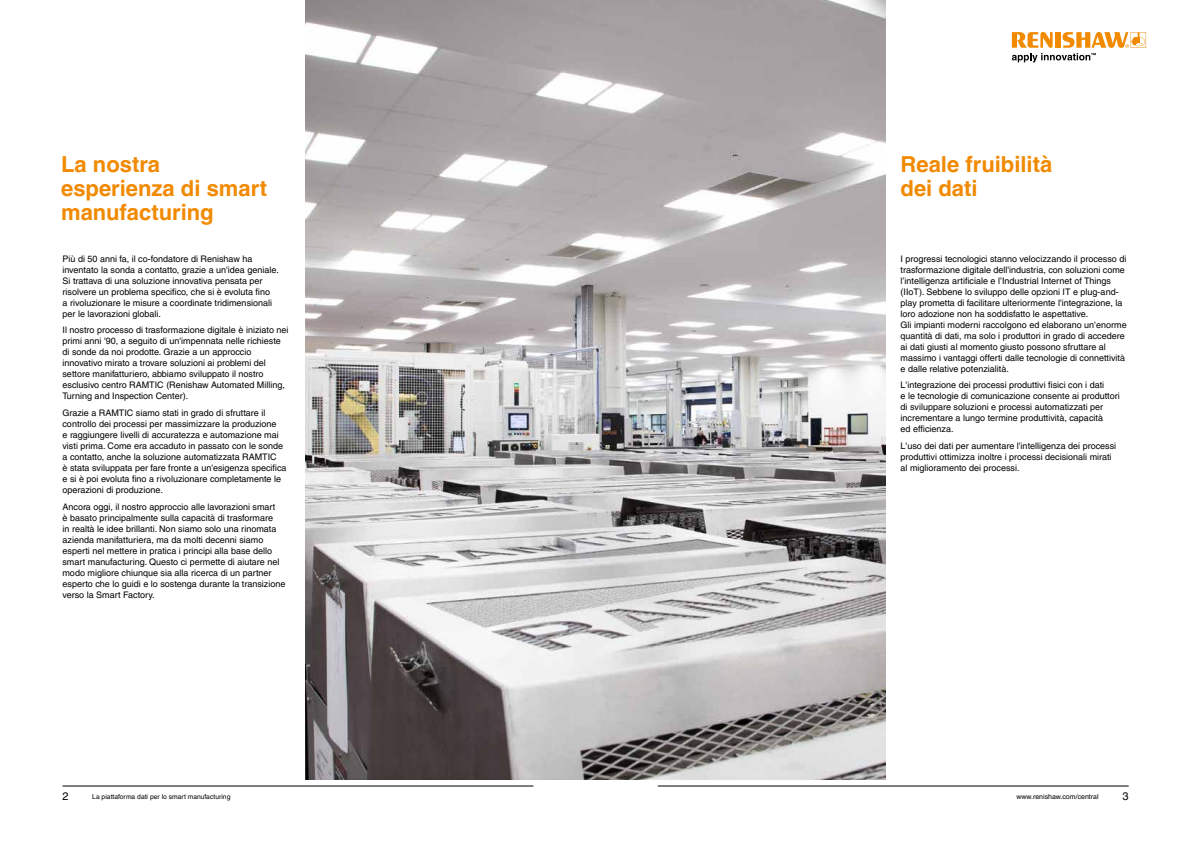
<style>
.page{position:relative;width:1191px;height:842px;background:#fff}
.page>*{position:absolute;margin:0;border:0;box-sizing:border-box;transform-origin:0 0}
.t1{font:700 22px/24px "Helvetica LT Pro";color:#f18a00}
.t2{font:11px "Helvetica LT Pro";color:#000}
.t3{font:9px/11px "Helvetica LT Pro";color:#000}
.t4{font:7px "Helvetica LT Pro";color:#000}
.t5{font:6.8px "Helvetica LT Pro";color:#000}
</style>
<div class="page">
<img style="left:305px;top:0;width:581px;height:780px">
<hr style="left:62px;top:786px;width:471px;height:1px;background:#000">
<hr style="left:658px;top:786px;width:470px;height:1px;background:#000">
<svg style="left:1011px;top:32px;width:135px;height:30px"></svg>
<h1 class="t1" style="left:61px;top:152px;width:207px">La nostra esperienza di smart manufacturing</h1>
<p class="t3" style="left:62px;top:253px;width:218px">Più di 50 anni fa, il co-fondatore di Renishaw ha inventato la sonda a contatto, grazie a un'idea geniale.<br>Si trattava di una soluzione innovativa pensata per risolvere un problema specifico, che si è evoluta fino<br>a rivoluzionare le misure a coordinate tridimensionali per le lavorazioni globali.</p>
<p class="t3" style="left:62px;top:325px;width:227px">Il nostro processo di trasformazione digitale è iniziato nei primi anni '90, a seguito di un'impennata nelle richieste di sonde da noi prodotte. Grazie a un approccio innovativo mirato a trovare soluzioni ai problemi del settore manifatturiero, abbiamo sviluppato il nostro esclusivo centro RAMTIC (Renishaw Automated Milling, Turning and Inspection Center).</p>
<p class="t3" style="left:62px;top:407px;width:226px">Grazie a RAMTIC siamo stati in grado di sfruttare il controllo dei processi per massimizzare la produzione<br>e raggiungere livelli di accuratezza e automazione mai visti prima. Come era accaduto in passato con le sonde a contatto, anche la soluzione automatizzata RAMTIC<br>è stata sviluppata per fare fronte a un'esigenza specifica e si è poi evoluta fino a rivoluzionare completamente le operazioni di produzione.</p>
<p class="t3" style="left:62px;top:501px;width:224px">Ancora oggi, il nostro approccio alle lavorazioni smart<br>è basato principalmente sulla capacità di trasformare<br>in realtà le idee brillanti. Non siamo solo una rinomata azienda manifatturiera, ma da molti decenni siamo esperti nel mettere in pratica i principi alla base dello smart manufacturing. Questo ci permette di aiutare nel modo migliore chiunque sia alla ricerca di un partner esperto che lo guidi e lo sostenga durante la transizione verso la Smart Factory.</p>
<h1 class="t1" style="left:900px;top:152px;width:153px">Reale fruibilità dei dati</h1>
<p class="t3" style="left:900px;top:253px;width:228px">I progressi tecnologici stanno velocizzando il processo di trasformazione digitale dell'industria, con soluzioni come l’intelligenza artificiale e l’Industrial Internet of Things (IIoT). Sebbene lo sviluppo delle opzioni IT e plug-and&shy;play prometta di facilitare ulteriormente l'integrazione, la loro adozione non ha soddisfatto le aspettative.<br>Gli impianti moderni raccolgono ed elaborano un'enorme quantità di dati, ma solo i produttori in grado di accedere ai dati giusti al momento giusto possono sfruttare al massimo i vantaggi offerti dalle tecnologie di connettività e dalle relative potenzialità.</p>
<p class="t3" style="left:900px;top:380px;width:221px">L'integrazione dei processi produttivi fisici con i dati<br>e le tecnologie di comunicazione consente ai produttori di sviluppare soluzioni e processi automatizzati per incrementare a lungo termine produttività, capacità<br>ed efficienza.</p>
<p class="t3" style="left:900px;top:440px;width:217px">L'uso dei dati per aumentare l'intelligenza dei processi produttivi ottimizza inoltre i processi decisionali mirati al miglioramento dei processi.</p>
<p class="t2" style="left:62px;top:790px;width:8px">2</p>
<p class="t5" style="left:92px;top:792px;width:140px">La piattaforma dati per lo smart manufacturing</p>
<p class="t4" style="left:1016px;top:792px;width:84px">www.renishaw.com/central</p>
<p class="t2" style="left:1122px;top:790px;width:8px">3</p>
</div>
